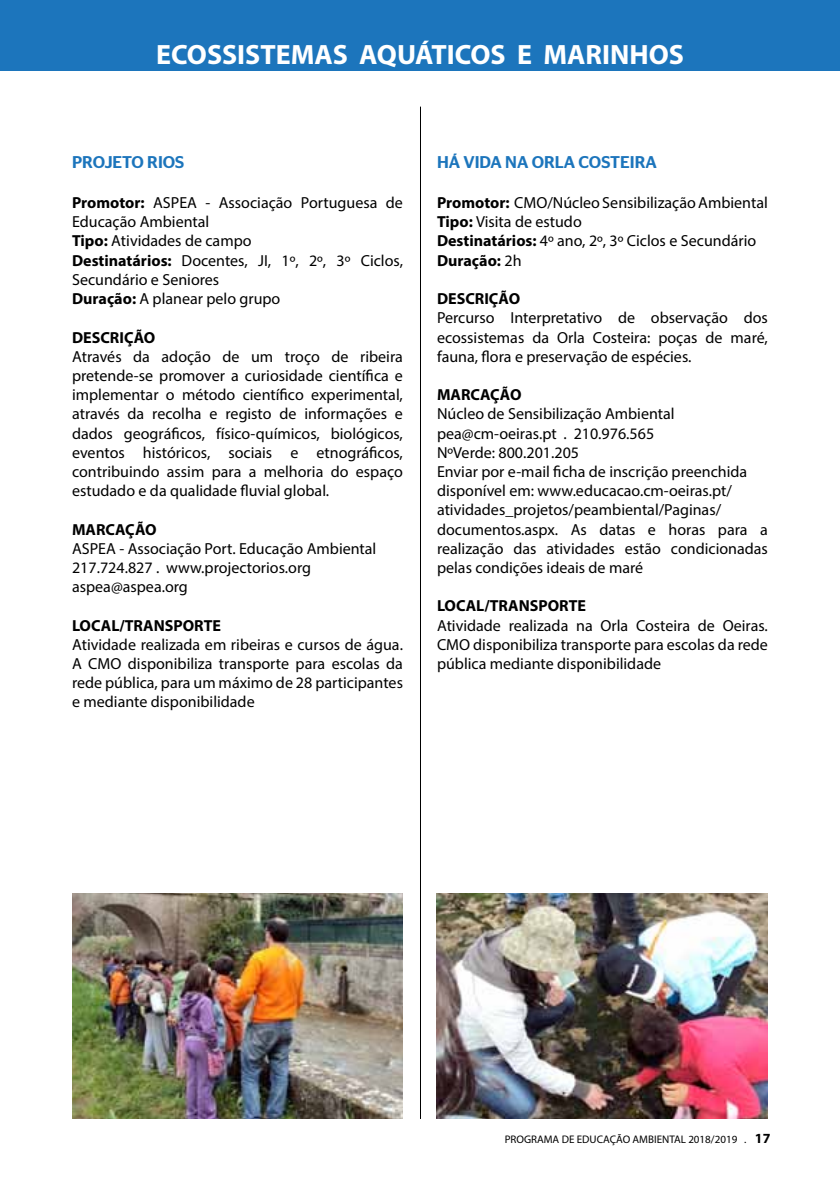
<style>
.page{position:relative;width:840px;height:1191px;background:#fff}
.page>*{position:absolute;margin:0;border:0;box-sizing:border-box;transform-origin:0 0}
.t1{font:700 28px "Myriad Pro";color:#fff}
.t2{font:500 17px "Stag Sans";color:#1c75bc}
.t3{font:16px/19.2px "Myriad Pro";color:#000}
.t4{font:700 16px "Myriad Pro";color:#000}
.t5{font:11px "Myriad Pro";color:#000}
.s1{font-weight:700}
.s2{font-weight:700;font-size:14px}
</style>
<div class="page">
<div style="left:0;top:0;width:839px;height:71px;background:#1c75bc"></div>
<img style="left:72px;top:893px;width:331px;height:226px">
<hr style="left:420px;top:107px;width:1px;height:1012px;background:#000">
<img style="left:436px;top:893px;width:331px;height:226px">
<h1 class="t1" style="left:156px;top:36px;width:529px">ECOSSISTEMAS AQUÁTICOS E MARINHOS</h1>
<p class="t2" style="left:72px;top:153px;width:114px">PROJETO RIOS</p>
<p class="t3" style="left:72px;top:193px;width:332px"><span class="s1">Promotor:</span> ASPEA - Associação Portuguesa de<br>Educação Ambiental<br><span class="s1">Tipo:</span> Atividades de campo<br><span class="s1">Destinatários:</span> Docentes, JI, 1º, 2º, 3º Ciclos,<br>Secundário e Seniores<br><span class="s1">Duração:</span> A planear pelo grupo</p>
<p class="t4" style="left:72px;top:327px;width:85px">DESCRIÇÃO</p>
<p class="t3" style="left:72px;top:346px;width:332px;text-align:justify">Através da adoção de um troço de ribeira pretende-se promover a curiosidade científica e implementar o método científico experimental, através da recolha e registo de informações e dados geográficos, físico-químicos, biológicos, eventos históricos, sociais e etnográficos, contribuindo assim para a melhoria do espaço estudado e da qualidade fluvial global.</p>
<p class="t4" style="left:72px;top:519px;width:86px">MARCAÇÃO</p>
<p class="t3" style="left:72px;top:538px;width:305px">ASPEA - Associação Port. Educação Ambiental<br>217.724.827 . www.projectorios.org aspea@aspea.org</p>
<p class="t4" style="left:72px;top:615px;width:150px">LOCAL/TRANSPORTE</p>
<p class="t3" style="left:72px;top:634px;width:332px;text-align:justify">Atividade realizada em ribeiras e cursos de água.<br>A CMO disponibiliza transporte para escolas da rede pública, para um máximo de 28 participantes e mediante disponibilidade</p>
<p class="t2" style="left:437px;top:153px;width:221px">HÁ VIDA NA ORLA COSTEIRA</p>
<p class="t3" style="left:437px;top:193px;width:332px"><span class="s1">Promotor:</span> CMO/Núcleo Sensibilização Ambiental <span class="s1">Tipo:</span> Visita de estudo<br><span class="s1">Destinatários:</span> 4º ano, 2º, 3º Ciclos e Secundário <span class="s1">Duração:</span> 2h</p>
<p class="t4" style="left:437px;top:288px;width:85px">DESCRIÇÃO</p>
<p class="t3" style="left:437px;top:308px;width:332px;text-align:justify">Percurso Interpretativo de observação dos ecossistemas da Orla Costeira: poças de maré, fauna, flora e preservação de espécies.</p>
<p class="t4" style="left:437px;top:384px;width:86px">MARCAÇÃO</p>
<p class="t3" style="left:437px;top:404px;width:332px">Núcleo de Sensibilização Ambiental pea@cm-oeiras.pt . 210.976.565<br>NºVerde: 800.201.205<br>Enviar por e-mail ficha de inscrição preenchida disponível em: www.educacao.cm-oeiras.pt/ atividades_projetos/peambiental/Paginas/ documentos.aspx. As datas e horas para a realização das atividades estão condicionadas pelas condições ideais de maré</p>
<p class="t4" style="left:437px;top:595px;width:150px">LOCAL/TRANSPORTE</p>
<p class="t3" style="left:437px;top:615px;width:332px;text-align:justify">Atividade realizada na Orla Costeira de Oeiras.<br>CMO disponibiliza transporte para escolas da rede pública mediante disponibilidade</p>
<p class="t5" style="left:504px;top:1132px;width:267px">PROGRAMA DE EDUCAÇÃO AMBIENTAL 2018/2019 . <span class="s2">17</span></p>
</div>
